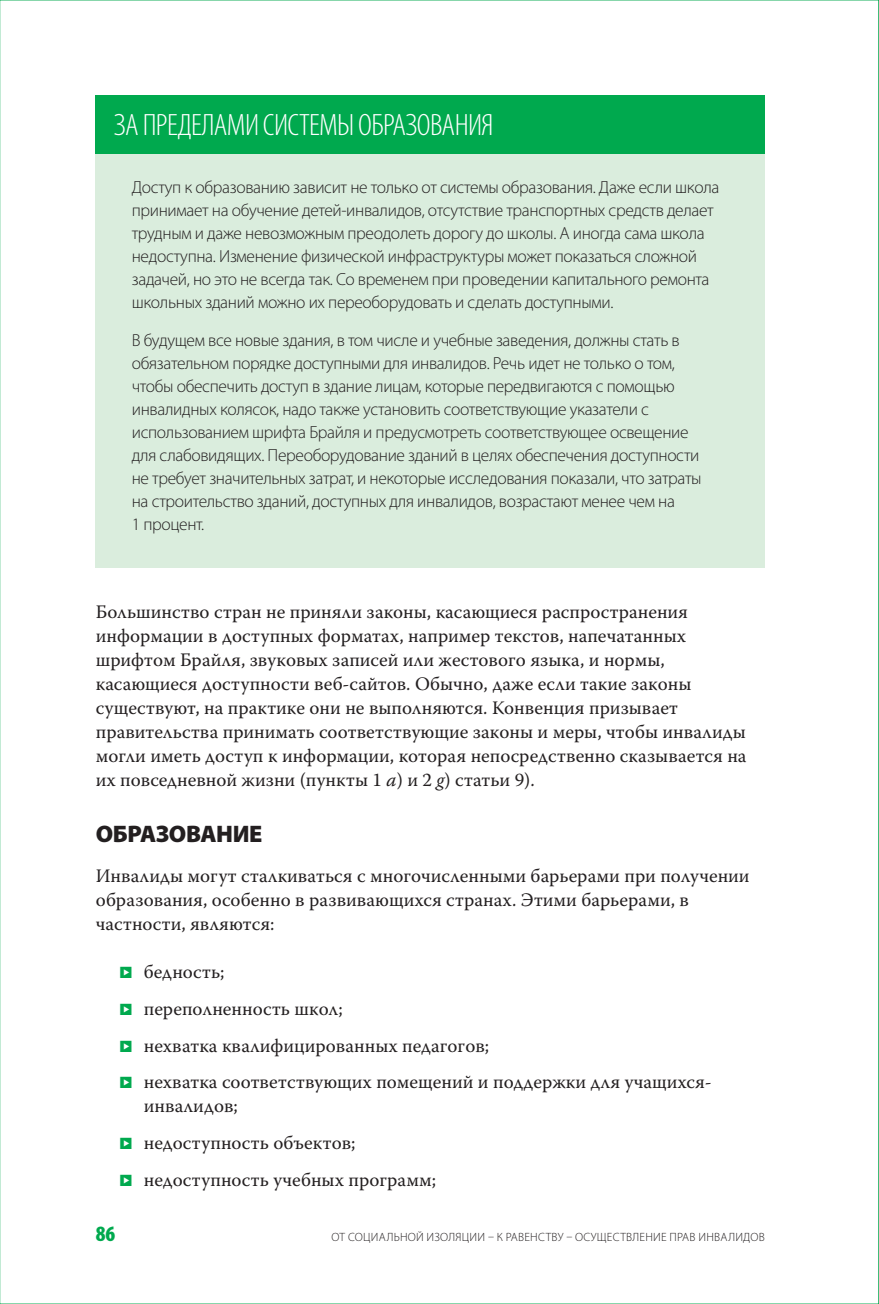
<style>
.page{position:relative;width:879px;height:1304px;background:#fff}
.page>*{position:absolute;margin:0;border:0;box-sizing:border-box;transform-origin:0 0}
.Box-Head_R{font:300 condensed 31px "Myriad Pro";letter-spacing:-.02em;color:#fff;scale:1.05 1}
._1b_Subhead_R{font:900 24px "Myriad Pro";letter-spacing:-.02em;color:#231f20}
.t1{font:900 condensed 22px "Myriad Pro";color:#00a94e}
._1_Text_R{font:19px/24px "Warnock Pro";color:#231f20}
.Text-BulletPoint{font:19px/24px "Warnock Pro";color:#231f20}
.Box-Text_R{font:300 17.6px/23px "Myriad Pro";letter-spacing:-.02em;color:#231f20}
.t2{font:300 12px "Myriad Pro";letter-spacing:.02em;color:#231f20}
.s1{font-style:italic}
.s2{font-family:"Mini Pics ST Directional";font-size:14px;color:#00a94e}
</style>
<div class="page">
<div style="left:96px;top:96px;width:669px;height:472px;background:#daeddd"></div>
<div style="left:96px;top:96px;width:669px;height:58px;background:#00a94e"></div>
<p class="Box-Head_R" style="left:114px;top:107px;width:363px">ЗА ПРЕДЕЛАМИ СИСТЕМЫ ОБРАЗОВАНИЯ</p>
<p class="Box-Text_R" style="left:132px;top:176px;width:589px">Доступ к образованию зависит не только от системы образования. Даже если школа принимает на обучение детей-инвалидов, отсутствие транспортных средств делает трудным и даже невозможным преодолеть дорогу до школы. А иногда сама школа недоступна. И зменение физической инфраструктуры может показаться сложной задачей, но это не всегда так. Со временем при проведении капитального ремонта школьных зданий можно их переоборудовать и сделать доступными.</p>
<p class="Box-Text_R" style="left:132px;top:329px;width:571px">В будущем все новые здания, в том числе и учебные заведения, должны стать в обязательном порядке доступными для инвалидов. Речь идет не только о том, чтобы обеспечить доступ в здание лицам, которые передвигаются с помощью инвалидных колясок, надо также установить соответствующие указатели с использованием шрифта Брайля и предусмотреть соответствующее освещение для слабовидящих. П ереоборудование зданий в целях обеспечения доступности не требует значительных затрат, и некоторые исследования показали, что затраты на строительство зданий, доступных для инвалидов, возрастают менее чем на<br>1 процент.</p>
<p class="_1_Text_R" style="left:96px;top:599px;width:652px">Большинство стран не приняли законы, касающиеся распространения информации в доступных форматах, например текстов, напечатанных шрифтом Брайля, звуковых записей или жестового языка, и нормы, касающиеся доступности веб-сайтов. Обычно, даже если такие законы существуют, на практике они не выполняются. Конвенция призывает правительства принимать соответствующие законы и меры, чтобы инвалиды могли иметь доступ к информации, которая непосредственно сказывается на их повседневной жизни (пункты 1 <span class="s1">a</span>) и 2 <span class="s1">g</span>) статьи 9).</p>
<p class="_1b_Subhead_R" style="left:96px;top:818px;width:168px">ОБРАЗОВАНИЕ</p>
<p class="_1_Text_R" style="left:96px;top:863px;width:655px">Инвалиды могут сталкиваться с многочисленными барьерами при получении образования, особенно в развивающихся странах. Этими барьерами, в частности, являются:</p>
<p class="Text-BulletPoint" style="left:120px;top:959px;width:106px"><span class="s2">&amp;</span> бедность;</p>
<p class="Text-BulletPoint" style="left:120px;top:996px;width:224px"><span class="s2">&amp;</span> переполненность школ;</p>
<p class="Text-BulletPoint" style="left:120px;top:1033px;width:371px"><span class="s2">&amp;</span> нехватка квалифицированных педагогов;</p>
<p class="Text-BulletPoint" style="left:144px;top:1070px;width:569px;text-indent:-24px"><span class="s2">&amp;</span> нехватка соответствующих помещений и поддержки для учащихся&shy;инвалидов;</p>
<p class="Text-BulletPoint" style="left:120px;top:1131px;width:237px"><span class="s2">&amp;</span> недоступность объектов;</p>
<p class="Text-BulletPoint" style="left:120px;top:1167px;width:318px"><span class="s2">&amp;</span> недоступность учебных программ;</p>
<p class="t1" style="left:96px;top:1219px;width:21px">86</p>
<p class="t2" style="left:331px;top:1229px;width:117px">От социал ьной изоля</p>
<p class="t2" style="left:462px;top:1229px;width:153px">ции – к равенству – Осуществле</p>
<p class="t2" style="left:645px;top:1229px;width:113px">ние прав инвалидов</p>
</div>
